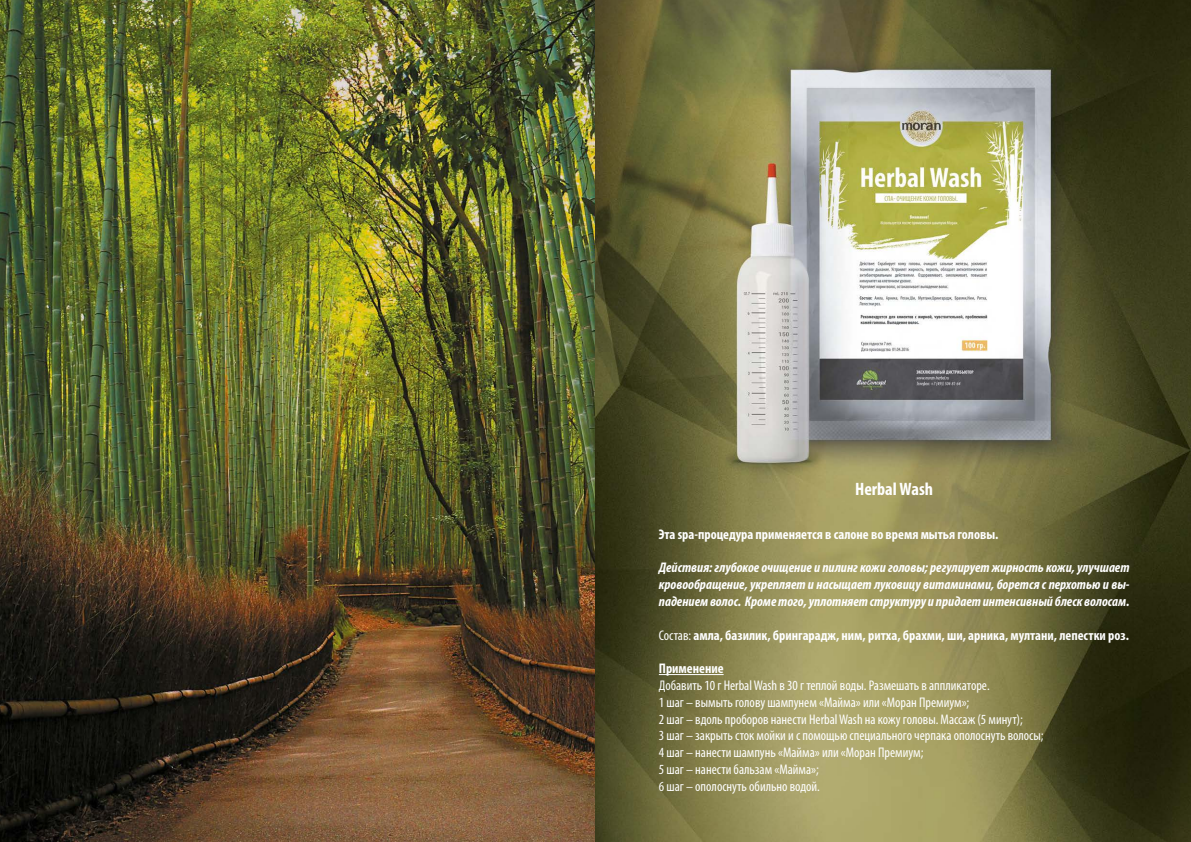
<style>
.page{position:relative;width:1191px;height:842px;background:#fff}
.page>*{position:absolute;margin:0;border:0;box-sizing:border-box;transform-origin:0 0}
.t1{font:700 condensed 18px "Myriad Pro";color:#fff}
.t2{font:condensed 14px/16.8px "Myriad Pro";color:#fff}
.t3{font:italic 700 condensed 14px/16.8px "Myriad Pro";color:#fff;text-align:justify}
.t4{font:700 condensed 14px "Myriad Pro";color:#fff}
.s1{font-weight:400}
</style>
<div class="page">
<img style="left:0;top:0;width:1191px;height:842px">
<hr style="left:659px;top:674px;width:64px;height:1px;background:#fff">
<p class="t1" style="left:855px;top:478px;width:79px">Herbal Wash</p>
<p class="t4" style="left:659px;top:525px;width:341px">Эта spa-процедура применяется в салоне во время мытья головы.</p>
<p class="t3" style="left:659px;top:559px;width:472px">Действия: глубокое очищение и пилинг кожи головы; регулирует жирность кожи, улучшает кровообращение, укрепляет и насыщает луковицу витаминами, борется с перхотью и вы&shy;падением волос. Кроме того, уплотняет структуру и придает интенсивный блеск волосам.</p>
<p class="t4" style="left:659px;top:626px;width:472px"><span class="s1">Состав:</span> амла, базилик, брингарадж, ним, ритха, брахми, ши, арника, мултани, лепестки роз.</p>
<p class="t4" style="left:659px;top:660px;width:66px">Применение</p>
<p class="t2" style="left:659px;top:677px;width:386px">Добавить 10 г Herbal Wash в 30 г теплой воды. Размешать в аппликаторе.<br>1 шаг – вымыть голову шампунем «Майма» или «Моран Премиум»;<br>2 шаг – вдоль проборов нанести Herbal Wash на кожу головы. Массаж (5 минут);<br>3 шаг – закрыть сток мойки и с помощью специального черпака ополоснуть волосы; 4 шаг – нанести шампунь «Майма» или «Моран Премиум;<br>5 шаг – нанести бальзам «Майма»;<br>6 шаг – ополоснуть обильно водой.</p>
</div>
